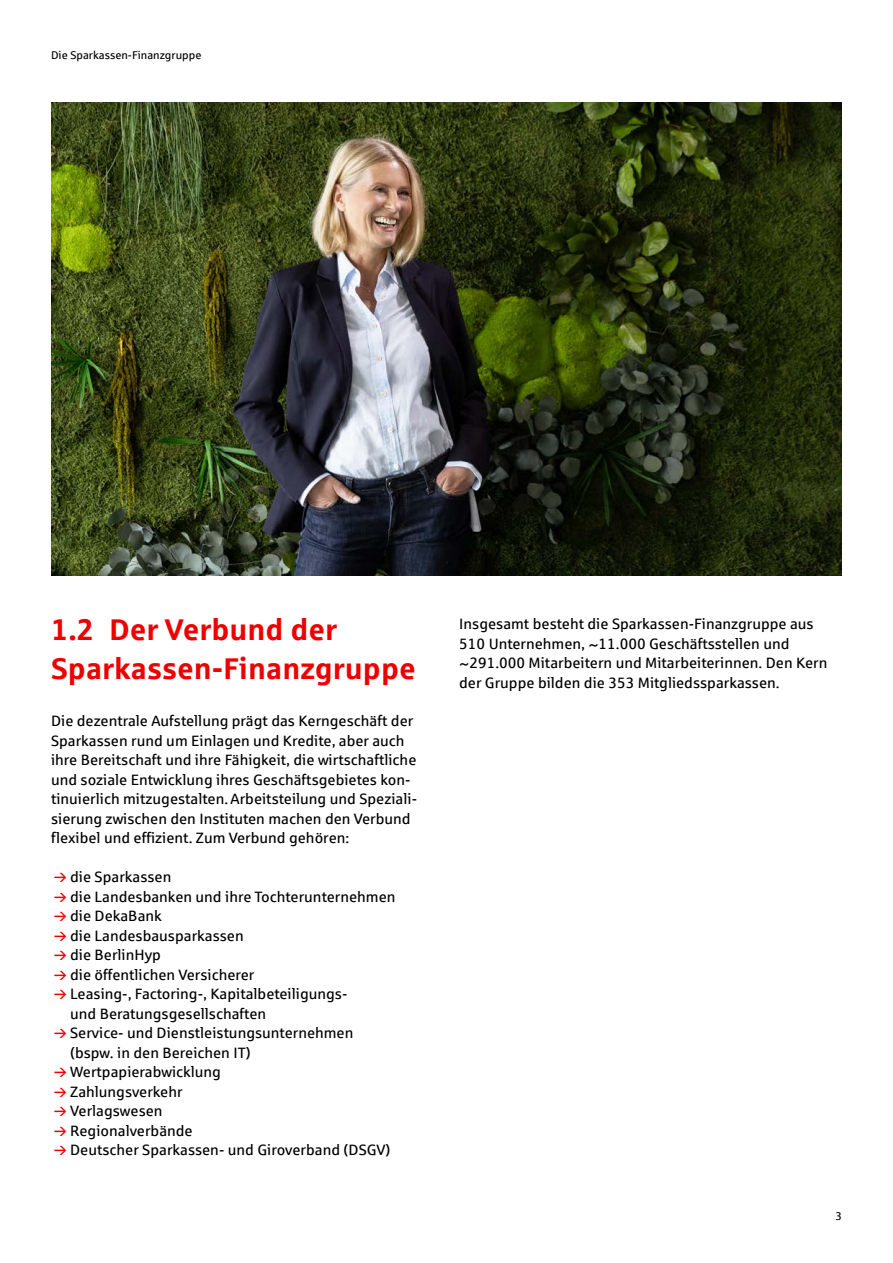
<style>
.page{position:relative;width:893px;height:1263px;background:#fff}
.page>*{position:absolute;margin:0;border:0;box-sizing:border-box;transform-origin:0 0}
.t1{font:700 30px/39px "Sparkasse Rg";color:#e00}
.t2{font:15px/19.5px "Sparkasse Rg";color:#000}
.t3{font:11.25px "Sparkasse Rg";color:#000}
</style>
<div class="page">
<img style="left:51px;top:102px;width:791px;height:473px">
<p class="t3" style="left:51px;top:49px;width:152px">Die Sparkassen-Finanzgruppe</p>
<h1 class="t1" style="left:51px;top:609px;width:366px">1.2 Der Verbund der<br>Sparkassen-Finanzgruppe</h1>
<p class="t2" style="left:51px;top:711px;width:368px">Die dezentrale Aufstellung prägt das Kerngeschäft der Sparkassen rund um Einlagen und Kredite, aber auch ihre Bereitschaft und ihre Fähigkeit, die wirtschaftliche und soziale Entwicklung ihres Geschäftsgebietes kon&shy;tinuierlich mitzugestalten. Arbeitsteilung und Speziali&shy;sierung zwischen den Instituten machen den Verbund flexibel und effizient. Zum Verbund gehören:</p>
<p class="t2" style="left:70px;top:867px;width:327px">die Sparkassen<br>die Landesbanken und ihre Tochterunternehmen die DekaBank<br>die Landesbausparkassen<br>die BerlinHyp<br>die öffentlichen Versicherer<br>Leasing-, Factoring-, Kapitalbeteiligungs-<br>und Beratungsgesellschaften<br>Service- und Dienstleistungsunternehmen (bspw. in den Bereichen IT)<br>Wertpapierabwicklung<br>Zahlungsverkehr<br>Verlagswesen<br>Regionalverbände<br>Deutscher Sparkassen- und Giroverband (DSGV)</p>
<p class="t2" style="left:459px;top:614px;width:370px">Insgesamt besteht die Sparkassen-Finanzgruppe aus 510 Unternehmen, ~11.000 Geschäftsstellen und ~291.000 Mitarbeitern und Mitarbeiterinnen. Den Kern der Gruppe bilden die 353 Mitgliedssparkassen.</p>
<p class="t3" style="left:835px;top:1209px;width:8px">3</p>
</div>
